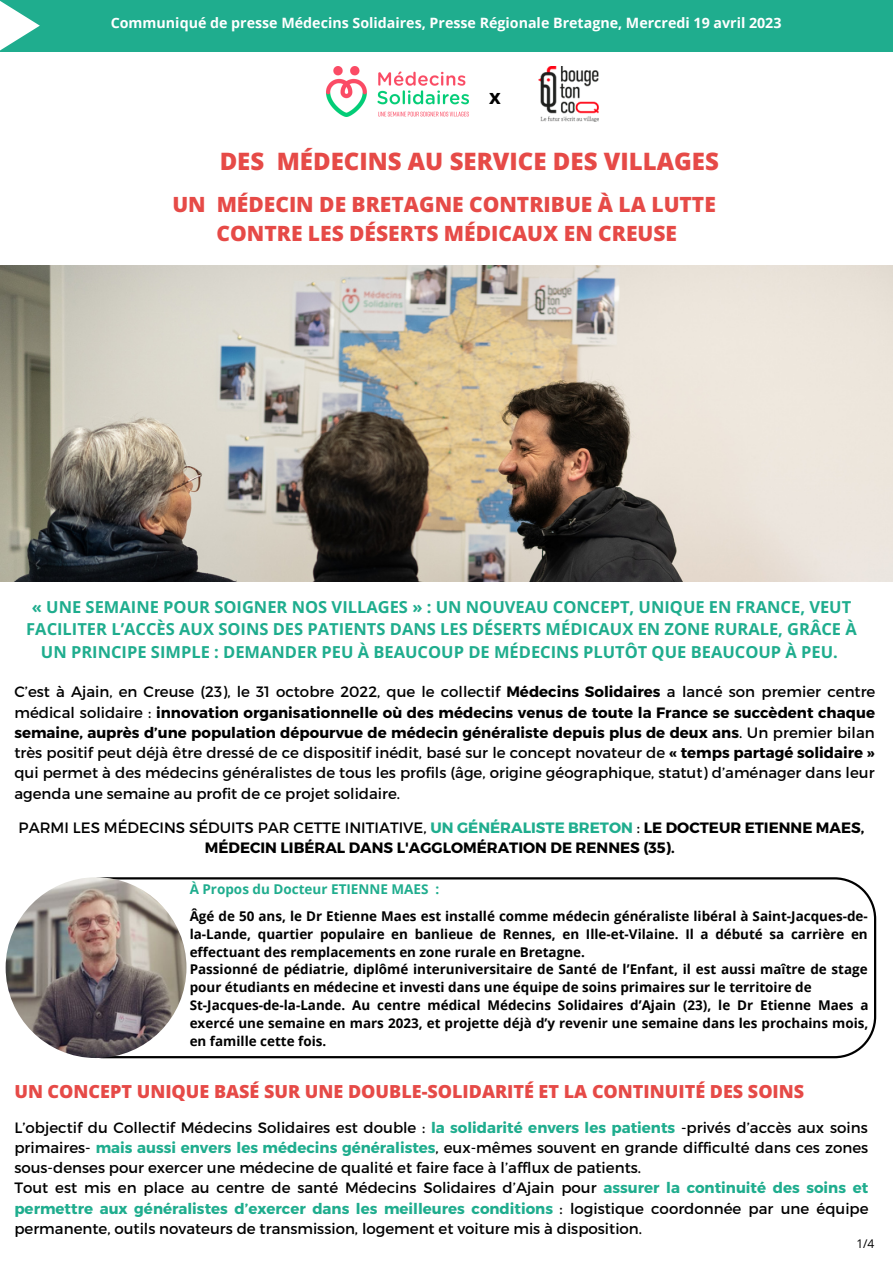
<style>
.page{position:relative;width:893px;height:1264px;background:#fff}
.page>*{position:absolute;margin:0;border:0;box-sizing:border-box;transform-origin:0 0}
.t1{font:800 24px "Open Sans";color:#e64a47}
.t2{font:800 21px/29.2px "Open Sans";color:#e64a47;text-align:center}
.t3{font:700 20.25px "Open Sans";color:#000}
.t4{font:800 18px "Open Sans";color:#e64a47}
.t5{font:700 16.5px/22.5px "Open Sans";color:#1fad8e;text-align:center}
.t6{font:15px/20.2px "Montserrat";color:#000;text-align:justify}
.t7{font:700 15px/20.2px "Montserrat";color:#000;text-align:center}
.t8{font:700 14.25px "Open Sans";color:#fff}
.t9{font:700 13.5px/18px "Open Sans";color:#000}
.t10{font:700 13.5px "Open Sans";color:#1fad8e}
.t11{font:12px "Open Sans";color:#000}
.s1{font-weight:700}
.s2{font-weight:400}
.s3{color:#1fad8e}
.s4{font-weight:700;color:#1fad8e}
</style>
<div class="page">
<div style="left:0;top:0;width:892px;height:51px;background:#1fad8e"></div>
<svg style="left:0;top:1px;width:40px;height:51px"></svg>
<img style="left:327px;top:66px;width:141px;height:51px">
<img style="left:538px;top:66px;width:60px;height:55px">
<svg style="left:62px;top:877px;width:814px;height:181px"></svg>
<img style="left:6px;top:877px;width:180px;height:181px;border-radius:50%">
<img style="left:0;top:265px;width:892px;height:316px">
<p class="t8" style="left:111px;top:13px;width:672px">Communiqué de presse Médecins Solidaires, Presse Régionale Bretagne, Mercredi 19 avril 2023</p>
<h3 class="t3" style="left:489px;top:83px;width:13px">x</h3>
<h1 class="t1" style="left:220px;top:145px;width:500px">DES MÉDECINS AU SERVICE DES VILLAGES</h1>
<h2 class="t2" style="left:172px;top:189px;width:545px">UN MÉDECIN DE BRETAGNE CONTRIBUE À LA LUTTE<br>CONTRE LES DÉSERTS MÉDICAUX EN CREUSE</h2>
<p class="t5" style="left:26px;top:595px;width:832px">« UNE SEMAINE POUR SOIGNER NOS VILLAGES » : UN NOUVEAU CONCEPT, UNIQUE EN FRANCE, VEUT<br>FACILITER L’ACCÈS AUX SOINS DES PATIENTS DANS LES DÉSERTS MÉDICAUX EN ZONE RURALE, GRÂCE À<br>UN PRINCIPE SIMPLE : DEMANDER PEU À BEAUCOUP DE MÉDECINS PLUTÔT QUE BEAUCOUP À PEU.</p>
<p class="t6" style="left:14px;top:681px;width:862px">C’est à Ajain, en Creuse (23), le 31 octobre 2022, que le collectif <span class="s1">Médecins Solidaires</span> a lancé son premier centre médical solidaire : <span class="s1">innovation organisationnelle où des médecins venus de toute la France se succèdent chaque semaine, auprès d’une population dépourvue de médecin généraliste depuis plus de deux ans</span>. Un premier bilan très positif peut déjà être dressé de ce dispositif inédit, basé sur le concept novateur de <span class="s1">« temps partagé solidaire » </span>qui permet à des médecins généralistes de tous les profils (âge, origine géographique, statut) d’aménager dans leur agenda une semaine au profit de ce projet solidaire.</p>
<p class="t7" style="left:19px;top:816px;width:847px"><span class="s2">PARMI LES MÉDECINS SÉDUITS PAR CETTE INITIATIVE,</span> <span class="s3">UN GÉNÉRALISTE BRETON</span> <span class="s2">:</span> LE DOCTEUR ETIENNE MAES,<br>MÉDECIN LIBÉRAL DANS L'AGGLOMÉRATION DE RENNES (35).</p>
<p class="t10" style="left:190px;top:879px;width:251px">À Propos du Docteur ETIENNE MAES :</p>
<p class="t9" style="left:190px;top:906px;width:680px">Âgé de 50 ans, le Dr Etienne Maes est installé comme médecin généraliste libéral à Saint-Jacques-de&shy;la-Lande, quartier populaire en banlieue de Rennes, en Ille-et-Vilaine. Il a débuté sa carrière en effectuant des remplacements en zone rurale en Bretagne.<br>Passionné de pédiatrie, diplômé interuniversitaire de Santé de l’Enfant, il est aussi maître de stage pour étudiants en médecine et investi dans une équipe de soins primaires sur le territoire de St-Jacques-de-la-Lande. Au centre médical Médecins Solidaires d’Ajain (23), le Dr Etienne Maes a exercé une semaine en mars 2023, et projette déjà d’y revenir une semaine dans les prochains mois, en famille cette fois.</p>
<p class="t4" style="left:14px;top:1078px;width:791px">UN CONCEPT UNIQUE BASÉ SUR UNE DOUBLE-SOLIDARITÉ ET LA CONTINUITÉ DES SOINS</p>
<p class="t6" style="left:14px;top:1116px;width:855px;text-align:left">L’objectif du Collectif Médecins Solidaires est double : <span class="s4">la solidarité envers les patients</span> -privés d’accès aux soins primaires- <span class="s4">mais aussi envers les médecins généralistes</span>, eux-mêmes souvent en grande difficulté dans ces zones sous-denses pour exercer une médecine de qualité et faire face à l’afflux de patients.<br>Tout est mis en place au centre de santé Médecins Solidaires d’Ajain pour <span class="s4">assurer la continuité des soins et permettre aux généralistes d’exercer dans les meilleures conditions</span> : logistique coordonnée par une équipe permanente, outils novateurs de transmission, logement et voiture mis à disposition.</p>
<p class="t11" style="left:856px;top:1234px;width:20px">1/4</p>
</div>
